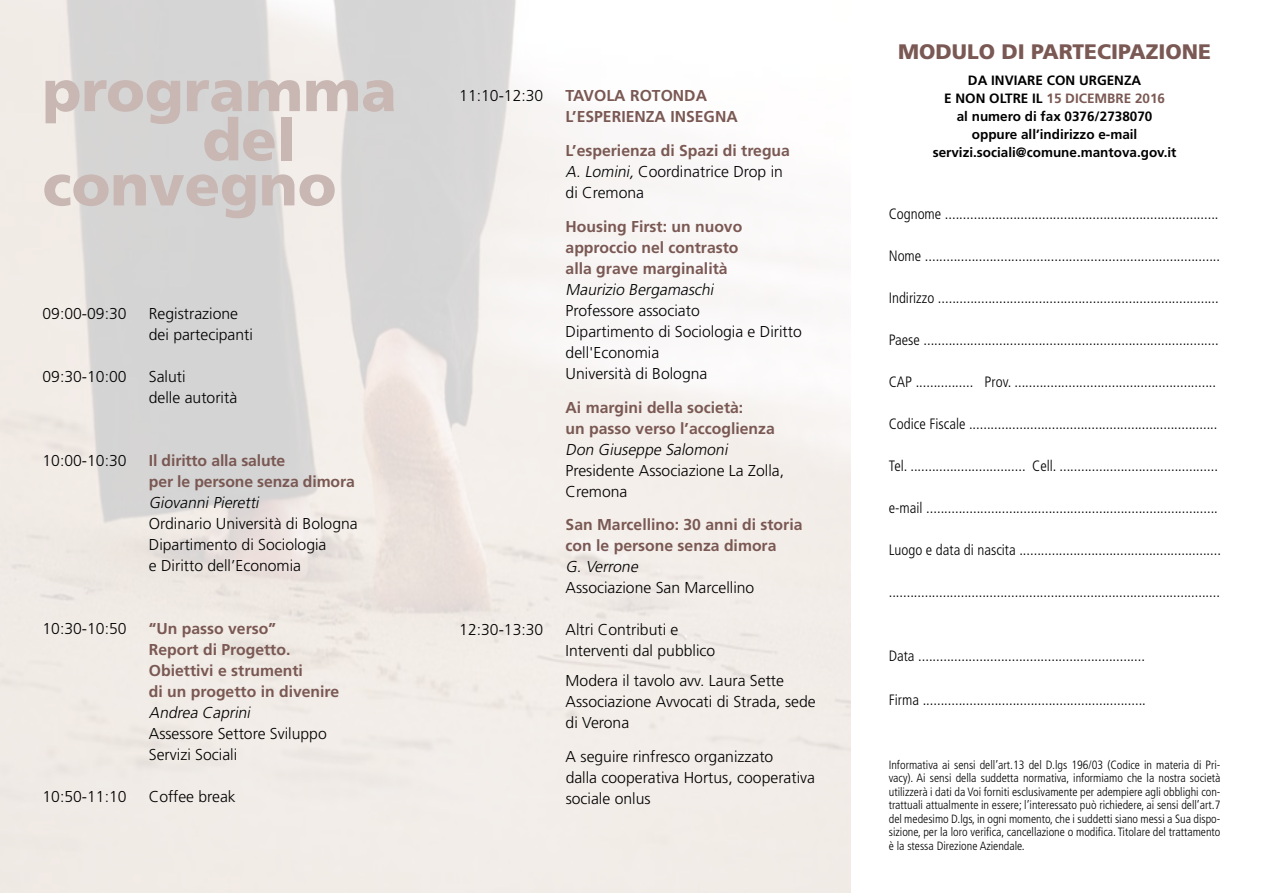
<style>
.page{position:relative;width:1263px;height:893px;background:#fff}
.page>*{position:absolute;margin:0;border:0;box-sizing:border-box;transform-origin:0 0}
.t1{font:900 58.05px "Frutiger";color:#c8b7b2}
.t2{font:900 21px "Frutiger";color:#7a5853}
.t3{font:300 15.75px/21px "Frutiger";color:#000}
.t4{font:700 15.75px/21px "Frutiger";color:#7a5853}
.t5{font:italic 300 15.75px "Frutiger";color:#000}
.t6{font:300 condensed 15px "Frutiger";color:#000}
.t7{font:700 13.5px/18px "Frutiger";color:#000;text-align:center}
.t8{font:300 condensed 12px/13.5px "Frutiger";color:#000;text-align:justify}
.s1{font-weight:700;color:#7a5853}
.s2{font-style:italic}
.s3{color:#7a5853}
</style>
<div class="page">
<h1 class="t1" style="left:43px;top:56px;width:356px">programma</h1>
<h1 class="t1" style="left:203px;top:105px;width:95px">del</h1>
<h1 class="t1" style="left:43px;top:150px;width:295px">convegno</h1>
<p class="t3" style="left:43px;top:303px;width:86px">09:00-09:30</p>
<p class="t3" style="left:149px;top:303px;width:106px">Registrazione dei partecipanti</p>
<p class="t3" style="left:43px;top:366px;width:86px">09:30-10:00</p>
<p class="t3" style="left:149px;top:366px;width:90px">Saluti<br>delle autorità</p>
<p class="t3" style="left:43px;top:450px;width:86px">10:00-10:30</p>
<p class="t4" style="left:149px;top:450px;width:207px">Il diritto alla salute<br>per le persone senza dimora</p>
<p class="t5" style="left:149px;top:493px;width:115px">Giovanni Pieretti</p>
<p class="t3" style="left:149px;top:513px;width:210px">Ordinario Università di Bologna<br>Dipartimento di Sociologia<br>e Diritto dell’Economia</p>
<p class="t3" style="left:43px;top:618px;width:86px">10:30-10:50</p>
<p class="t4" style="left:149px;top:618px;width:192px">“Un passo verso”<br>Report di Progetto.<br>Obiettivi e strumenti<br>di un progetto in divenire</p>
<p class="t5" style="left:149px;top:703px;width:106px">Andrea Caprini</p>
<p class="t3" style="left:149px;top:723px;width:179px">Assessore Settore Sviluppo<br>Servizi Sociali</p>
<p class="t3" style="left:43px;top:786px;width:86px">10:50-11:10</p>
<p class="t3" style="left:149px;top:786px;width:88px">Coffee break</p>
<p class="t3" style="left:459px;top:85px;width:86px">11:10-12:30</p>
<p class="t4" style="left:566px;top:85px;width:174px">TAVOLA ROTONDA<br>L’ESPERIENZA INSEGNA</p>
<p class="t3" style="left:566px;top:140px;width:226px"><span class="s1">L’esperienza di Spazi di tregua<br></span><span class="s2">A. Lomini,</span> Coordinatrice Drop in di Cremona</p>
<p class="t4" style="left:566px;top:216px;width:178px">Housing First: un nuovo approccio nel contrasto alla grave marginalità</p>
<p class="t5" style="left:566px;top:280px;width:153px">Maurizio Bergamaschi</p>
<p class="t3" style="left:566px;top:300px;width:238px">Professore associato<br>Dipartimento di Sociologia e Diritto dell'Economia<br>Università di Bologna</p>
<p class="t4" style="left:566px;top:396px;width:211px">Ai margini della società:<br>un passo verso l’accoglienza</p>
<p class="t5" style="left:566px;top:440px;width:167px">Don Giuseppe Salomoni</p>
<p class="t3" style="left:566px;top:460px;width:220px">Presidente Associazione La Zolla,<br>Cremona</p>
<p class="t4" style="left:566px;top:514px;width:238px">San Marcellino: 30 anni di storia con le persone senza dimora</p>
<p class="t5" style="left:566px;top:558px;width:77px">G. Verrone</p>
<p class="t3" style="left:566px;top:577px;width:190px">Associazione San Marcellino</p>
<p class="t3" style="left:459px;top:619px;width:86px">12:30-13:30</p>
<p class="t3" style="left:566px;top:619px;width:151px">Altri Contributi e<br>Interventi dal pubblico</p>
<p class="t3" style="left:566px;top:670px;width:251px">Modera il tavolo avv. Laura Sette<br>Associazione Avvocati di Strada, sede di Verona</p>
<p class="t3" style="left:566px;top:746px;width:251px">A seguire rinfresco organizzato<br>dalla cooperativa Hortus, cooperativa sociale onlus</p>
<h2 class="t2" style="left:898px;top:39px;width:314px">MODULO DI PARTECIPAZIONE</h2>
<p class="t7" style="left:933px;top:71px;width:245px">DA INVIARE CON URGENZA<br>E NON OLTRE IL <span class="s3">15 DICEMBRE 2016<br></span>al numero di fax 0376/2738070 oppure all’indirizzo e-mail servizi.sociali@comune.mantova.gov.it</p>
<p class="t6" style="left:889px;top:205px;width:331px">Cognome ............................................................................</p>
<p class="t6" style="left:889px;top:247px;width:333px">Nome ..................................................................................</p>
<p class="t6" style="left:889px;top:289px;width:331px">Indirizzo ..............................................................................</p>
<p class="t6" style="left:889px;top:331px;width:331px">Paese ..................................................................................</p>
<p class="t6" style="left:889px;top:373px;width:329px">CAP ................ Prov. ........................................................</p>
<p class="t6" style="left:889px;top:415px;width:330px">Codice Fiscale .....................................................................</p>
<p class="t6" style="left:889px;top:457px;width:331px">Tel. ................................ Cell. ............................................</p>
<p class="t6" style="left:889px;top:499px;width:331px">e-mail .................................................................................</p>
<p class="t6" style="left:889px;top:541px;width:334px">Luogo e data di nascita ........................................................</p>
<p class="t6" style="left:889px;top:583px;width:333px">............................................................................................</p>
<p class="t6" style="left:889px;top:647px;width:258px">Data ...............................................................</p>
<p class="t6" style="left:889px;top:691px;width:259px">Firma ..............................................................</p>
<p class="t8" style="left:889px;top:758px;width:333px">Informativa ai sensi dell’art.13 del D.lgs 196/03 (Codice in materia di Pri&shy;vacy). Ai sensi della suddetta normativa, informiamo che la nostra società utilizzerà i dati da Voi forniti esclusivamente per adempiere agli obblighi con&shy;trattuali attualmente in essere; l’interessato può richiedere, ai sensi dell’art.7 del medesimo D.lgs, in ogni momento, che i suddetti siano messi a Sua dispo&shy;sizione, per la loro verifica, cancellazione o modifica. Titolare del trattamento è la stessa Direzione Aziendale.</p>
</div>
